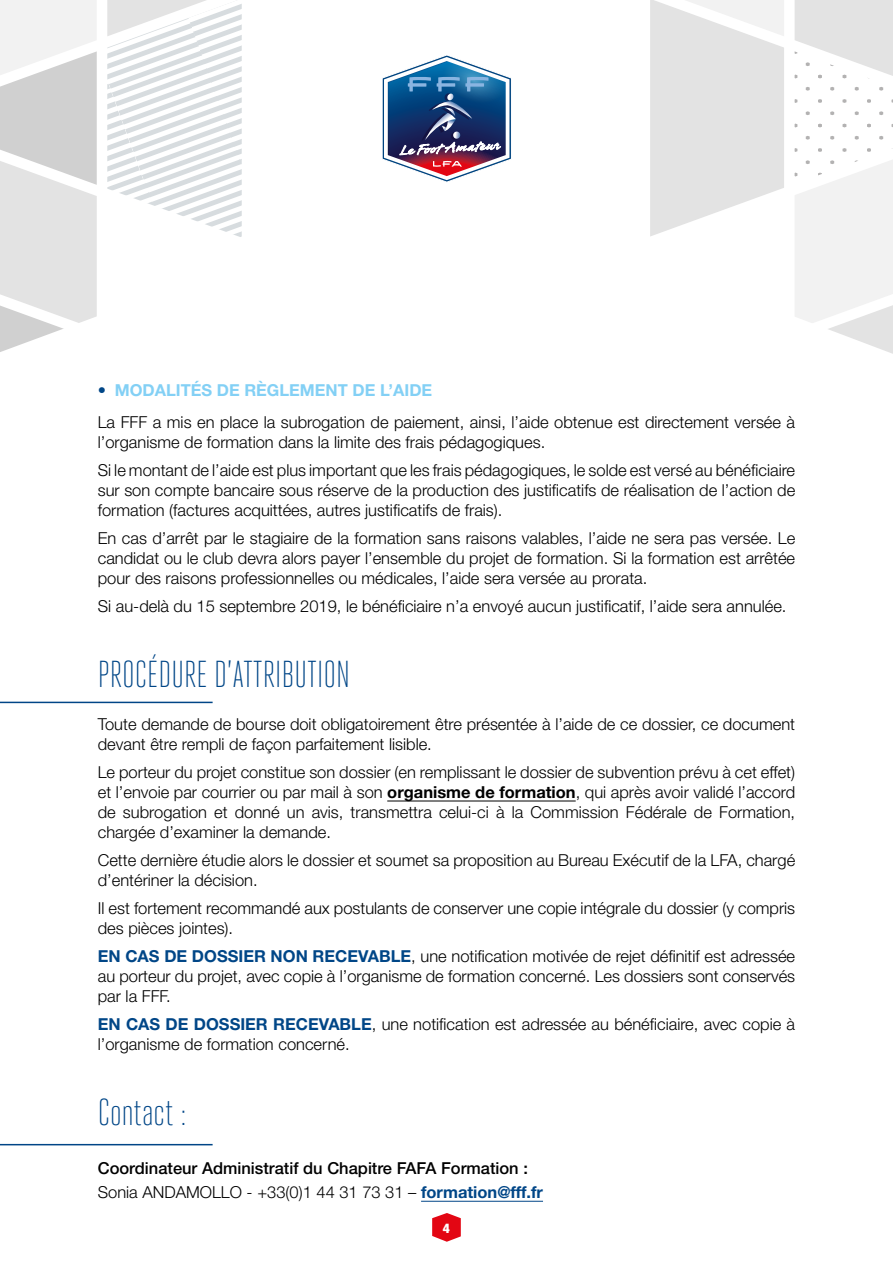
<style>
.page{position:relative;width:893px;height:1263px;background:#fff}
.page>*{position:absolute;margin:0;border:0;box-sizing:border-box;transform-origin:0 0}
.t1{font:300 37.5px "Heroic Condensed";color:#004687}
.t2{font:300 16.5px/19.8px "Helvetica Neue";color:#000}
.t3{font:500 16.5px/24px "Helvetica Neue";color:#000}
.t4{font:900 condensed 13.5px "Helvetica Neue";color:#fff}
.s1{font-weight:700;color:#004687}
.s2{font-weight:700;color:#83d0f5}
.s3{font-weight:700}
.s4{font-weight:300}
</style>
<div class="page">
<svg style="left:432px;top:1213px;width:29px;height:29px"></svg>
<svg style="left:0;top:0;width:242px;height:186px"></svg>
<svg style="left:650px;top:0;width:243px;height:186px"></svg>
<svg style="left:0;top:186px;width:893px;height:168px"></svg>
<svg style="left:382px;top:55px;width:129px;height:127px"></svg>
<hr style="left:387px;top:801px;width:189px;height:1px;background:#000">
<hr style="left:421px;top:1201px;width:122px;height:1px;background:#004687">
<hr style="left:0;top:1144px;width:213px;height:1px;background:#004687">
<hr style="left:0;top:702px;width:213px;height:1px;background:#004687">
<p class="t2" style="left:98px;top:373px;width:699px;line-height:32.5px"><span class="s1">•</span> <span class="s2">MODALITÉS DE RÈGLEMENT DE L’AIDE<br></span>La FFF a mis en place la subrogation de paiement, ainsi, l’aide obtenue est directement versée à</p>
<p class="t2" style="left:98px;top:428px;width:699px;line-height:28.3px">l’organisme de formation dans la limite des frais pédagogiques.<br>Si le montant de l’aide est plus important que les frais pédagogiques, le solde est versé au bénéficiaire</p>
<p class="t2" style="left:98px;top:480px;width:699px">sur son compte bancaire sous réserve de la production des justificatifs de réalisation de l’action de formation (factures acquittées, autres justificatifs de frais).</p>
<p class="t2" style="left:98px;top:528px;width:699px;text-align:justify">En cas d’arrêt par le stagiaire de la formation sans raisons valables, l’aide ne sera pas versée. Le candidat ou le club devra alors payer l’ensemble du projet de formation. Si la formation est arrêtée pour des raisons professionnelles ou médicales, l’aide sera versée au prorata.</p>
<p class="t2" style="left:98px;top:596px;width:690px">Si au-delà du 15 septembre 2019, le bénéficiaire n’a envoyé aucun justificatif, l’aide sera annulée.</p>
<h1 class="t1" style="left:98px;top:653px;width:254px">PROCÉDURE D’ATTRIBUTION</h1>
<p class="t2" style="left:98px;top:714px;width:699px">Toute demande de bourse doit obligatoirement être présentée à l’aide de ce dossier, ce document devant être rempli de façon parfaitement lisible.</p>
<p class="t2" style="left:98px;top:762px;width:699px;text-align:justify">Le porteur du projet constitue son dossier (en remplissant le dossier de subvention prévu à cet effet) et l’envoie par courrier ou par mail à son <span class="s3">organisme de formation</span>, qui après avoir validé l’accord de subrogation et donné un avis, transmettra celui-ci à la Commission Fédérale de Formation, chargée d’examiner la demande.</p>
<p class="t2" style="left:98px;top:850px;width:699px">Cette dernière étudie alors le dossier et soumet sa proposition au Bureau Exécutif de la LFA, chargé d’entériner la décision.</p>
<p class="t2" style="left:98px;top:898px;width:699px">Il est fortement recommandé aux postulants de conserver une copie intégrale du dossier (y compris des pièces jointes).</p>
<p class="t2" style="left:98px;top:946px;width:699px;text-align:justify"><span class="s1">EN CAS DE DOSSIER NON RECEVABLE</span>, une notification motivée de rejet définitif est adressée au porteur du projet, avec copie à l’organisme de formation concerné. Les dossiers sont conservés par la FFF.</p>
<p class="t2" style="left:98px;top:1014px;width:699px"><span class="s1">EN CAS DE DOSSIER RECEVABLE</span>, une notification est adressée au bénéficiaire, avec copie à l’organisme de formation concerné.</p>
<h1 class="t1" style="left:98px;top:1091px;width:90px">Contact :</h1>
<p class="t3" style="left:98px;top:1156px;width:447px">Coordinateur Administratif du Chapitre FAFA Formation :<br><span class="s4">Sonia ANDAMOLLO - +33(0)1 44 31 73 31 –</span> <span class="s1">formation@fff.fr</span></p>
<p class="t4" style="left:443px;top:1219px;width:9px">4</p>
</div>
